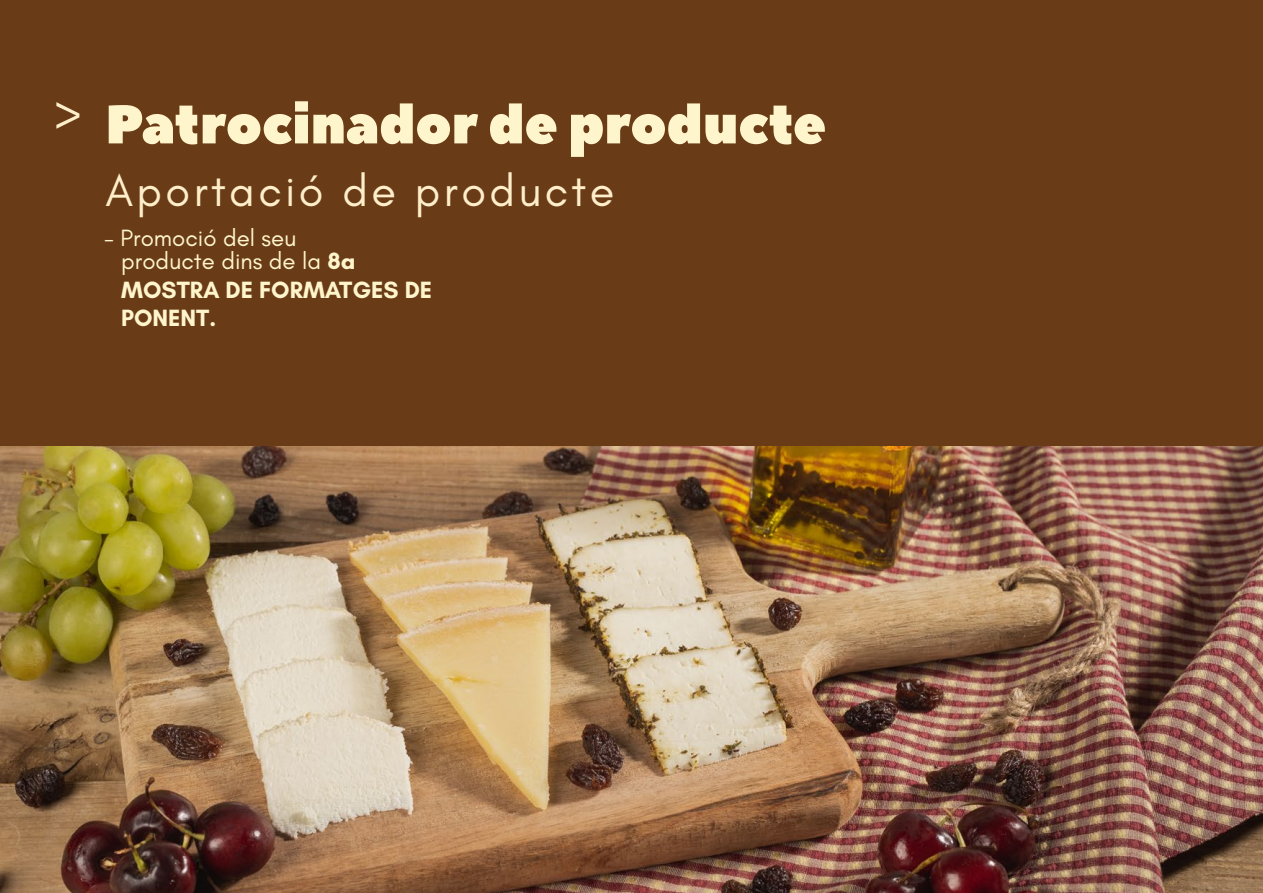
<style>
.page{position:relative;width:1263px;height:893px;background:#693c17}
.page>*{position:absolute;margin:0;border:0;box-sizing:border-box;transform-origin:0 0}
.t1{font:54px "Peace Sans";color:#fff5cc}
.t2{font:54px "Glacial Indifference";color:#feeec9}
.t3{font:45px "Glacial Indifference";letter-spacing:.075em;color:#feeec9}
.t4{font:24px/23.2px "Glacial Indifference";color:#fff5cc}
.t5{font:700 24px/28.8px "Glacial Indifference";color:#fff5cc}
.s1{font-weight:700}
</style>
<div class="page">
<img style="left:0;top:446px;width:1263px;height:447px">
<h1 class="t2" style="left:54px;top:78px;width:29px">&gt;</h1>
<h1 class="t1" style="left:105px;top:88px;width:722px">Patrocinador de producte</h1>
<h2 class="t3" style="left:105px;top:166px;width:510px">Aportació de producte</h2>
<p class="t4" style="left:121px;top:226px;width:236px;text-indent:-17px">- Promoció del seu producte dins de la <span class="s1">8a</span></p>
<p class="t5" style="left:121px;top:275px;width:313px">MOSTRA DE FORMATGES DE<br>PONENT.</p>
</div>
